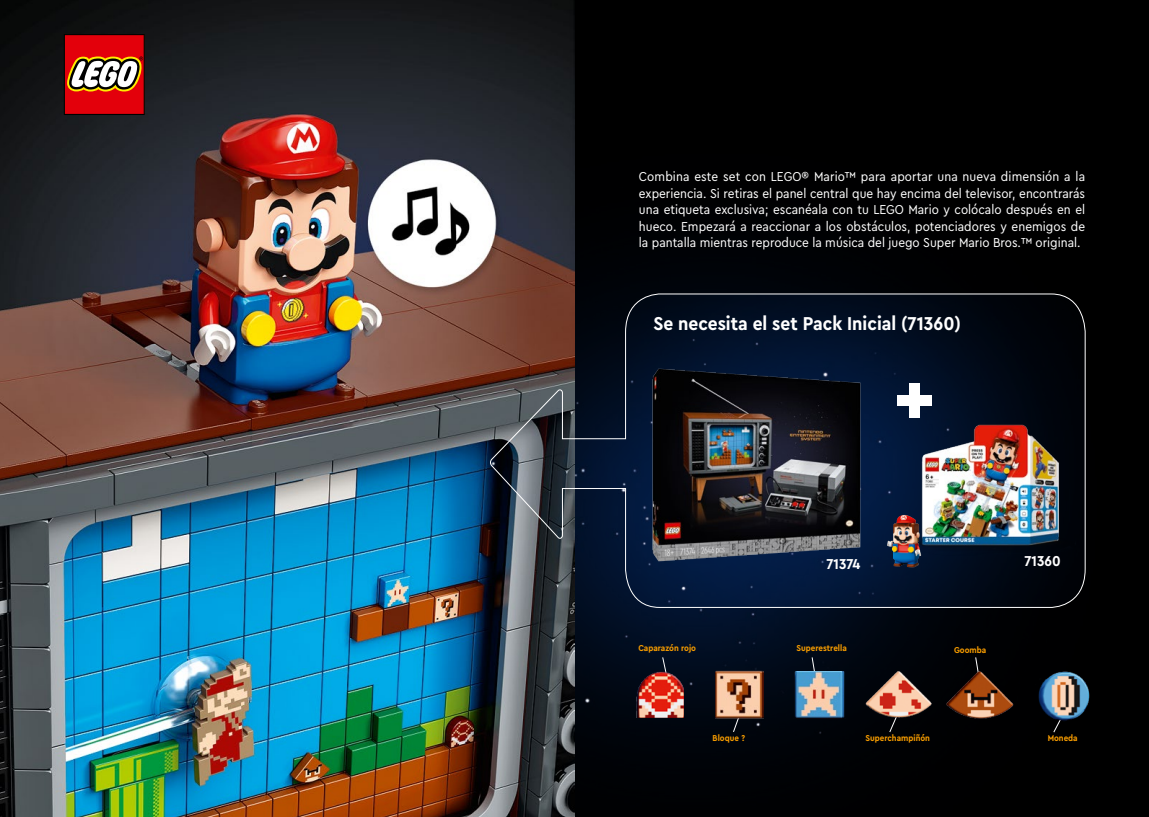
<style>
.page{position:relative;width:1149px;height:817px;background:#fff}
.page>*{position:absolute;margin:0;border:0;box-sizing:border-box;transform-origin:0 0}
.t1{font:700 19.5px "Cera Compact Pro";color:#fff}
.t2{font:700 15px "Cera Compact Pro";color:#fff}
.t3{font:13.5px/16.5px "Cera Compact Pro";color:#fff;text-align:justify}
.t4{font:700 9px "Cera Compact Pro";color:#f59b00}
</style>
<div class="page">
<img style="left:0;top:0;width:1148px;height:816px">
<svg style="left:255px;top:370px;width:117px;height:22px;background:#2c4e77"></svg>
<svg style="left:489px;top:293px;width:596px;height:315px;background:#171e2e"></svg>
<div style="left:909px;top:383px;width:10px;height:34px;background:#fff"></div>
<div style="left:897px;top:395px;width:34px;height:10px;background:#fff"></div>
<img style="left:649px;top:358px;width:221px;height:214px">
<img style="left:912px;top:420px;width:163px;height:135px">
<img style="left:886px;top:514px;width:32px;height:53px">
<svg style="left:732px;top:725px;width:9px;height:7px"></svg>
<svg style="left:1052px;top:729px;width:13px;height:4px"></svg>
<svg style="left:888px;top:722px;width:11px;height:10px"></svg>
<svg style="left:661px;top:656px;width:6px;height:14px"></svg>
<svg style="left:811px;top:656px;width:5px;height:15px"></svg>
<svg style="left:974px;top:656px;width:5px;height:13px"></svg>
<img style="left:793px;top:671px;width:51px;height:47px">
<img style="left:715px;top:655px;width:48px;height:70px">
<img style="left:863px;top:663px;width:72px;height:59px">
<img style="left:634px;top:670px;width:49px;height:47px">
<img style="left:942px;top:669px;width:79px;height:49px">
<img style="left:1035px;top:670px;width:59px;height:59px">
<svg style="left:64px;top:34px;width:81px;height:81px;background:#c23932"></svg>
<p class="t3" style="left:638px;top:168px;width:447px">Combina este set con LEGO® Mario™ para aportar una nueva dimensión a la experiencia. Si retiras el panel central que hay encima del televisor, encontrarás una etiqueta exclusiva; escanéala con tu LEGO Mario y colócalo después en el hueco. Empezará a reaccionar a los obstáculos, potenciadores y enemigos de la pantalla mientras reproduce la música del juego Super Mario Bros.™ original.</p>
<h1 class="t1" style="left:653px;top:310px;width:309px">Se necesita el set Pack Inicial (71360)</h1>
<p class="t4" style="left:638px;top:641px;width:59px">Caparazón rojo</p>
<p class="t2" style="left:826px;top:554px;width:35px">71374</p>
<p class="t2" style="left:1024px;top:551px;width:38px">71360</p>
<p class="t4" style="left:796px;top:641px;width:52px">Superestrella</p>
<p class="t4" style="left:953px;top:644px;width:34px">Goomba</p>
<p class="t4" style="left:712px;top:732px;width:34px">Bloque ?</p>
<p class="t4" style="left:865px;top:732px;width:66px">Superchampiñón</p>
<p class="t4" style="left:1047px;top:732px;width:32px">Moneda</p>
</div>
